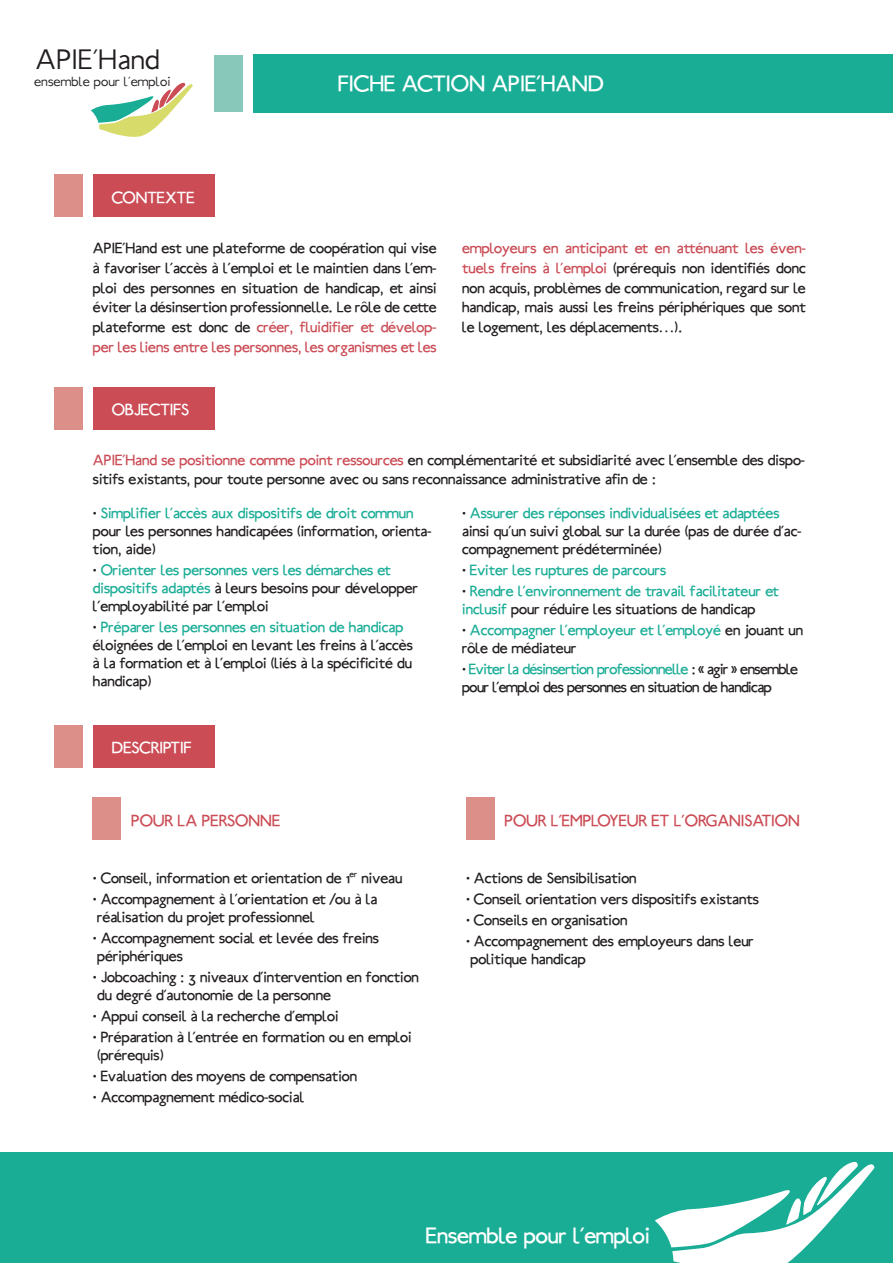
<style>
.page{position:relative;width:893px;height:1263px;background:#fff}
.page>*{position:absolute;margin:0;border:0;box-sizing:border-box;transform-origin:0 0}
.t1{font:300 31.95px "Ubahn";color:#231f20}
.t2{font:24.9px "Ubahn";color:#fff}
.t3{font:18px "Ubahn";color:#cb4c55}
.t4{font:18px "Ubahn";color:#fff}
.t5{font:16.5px/18px "Ubahn";color:#231f20}
.t6{font:16.5px/18px "Ubahn";color:#1aad96}
.t7{font:16.5px/18px "Ubahn";letter-spacing:-.03em;color:#231f20}
.t8{font:300 15.15px "Ubahn";color:#231f20}
.s1{color:#cb4c55}
.s2{color:#1aad96}
.s3{color:#231f20}
</style>
<div class="page">
<div style="left:0;top:1152px;width:893px;height:111px;background:#1aad96"></div>
<div style="left:253px;top:54px;width:640px;height:58px;background:#1aad96"></div>
<div style="left:93px;top:174px;width:121px;height:43px;background:#cb4c55"></div>
<div style="left:93px;top:387px;width:121px;height:43px;background:#cb4c55"></div>
<div style="left:93px;top:725px;width:121px;height:42px;background:#cb4c55"></div>
<svg style="left:654px;top:1161px;width:220px;height:102px"></svg>
<svg style="left:90px;top:82px;width:103px;height:55px"></svg>
<div style="left:214px;top:55px;width:28px;height:56px;background:#87c8ba"></div>
<div style="left:54px;top:174px;width:28px;height:43px;background:#dc8e89"></div>
<div style="left:54px;top:387px;width:28px;height:43px;background:#dc8e89"></div>
<div style="left:54px;top:725px;width:28px;height:42px;background:#dc8e89"></div>
<div style="left:93px;top:798px;width:28px;height:42px;background:#dc8e89"></div>
<div style="left:466px;top:798px;width:28px;height:42px;background:#dc8e89"></div>
<h1 class="t1" style="left:35px;top:45px;width:126px">APIE’Hand</h1>
<p class="t8" style="left:34px;top:75px;width:138px">ensemble pour l’emploi</p>
<p class="t4" style="left:112px;top:189px;width:84px">CONTEXTE</p>
<h2 class="t2" style="left:338px;top:71px;width:268px">FICHE ACTION APIE’HAND</h2>
<p class="t5" style="left:93px;top:239px;width:345px;line-height:19.8px;text-align:justify">APIE’Hand est une plateforme de coopération qui vise à favoriser l’accès à l’emploi et le maintien dans l’em&shy;ploi des personnes en situation de handicap, et ainsi éviter la désinsertion professionnelle. Le rôle de cette plateforme est donc de <span class="s1">créer, fluidifier et dévelop&shy;per les liens entre les personnes, les organismes et les</span></p>
<p class="t5" style="left:462px;top:239px;width:345px;line-height:19.8px;text-align:justify"><span class="s1">employeurs en anticipant et en atténuant les éven&shy;tuels freins à l’emploi</span> (prérequis non identifiés donc non acquis, problèmes de communication, regard sur le handicap, mais aussi les freins périphériques que sont le logement, les déplacements…).</p>
<p class="t4" style="left:112px;top:401px;width:79px">OBJECTIFS</p>
<p class="t5" style="left:93px;top:451px;width:714px;line-height:19.8px"><span class="s1">APIE’Hand se positionne comme point ressources</span> en complémentarité et subsidiarité avec l’ensemble des dispo&shy;sitifs existants, pour toute personne avec ou sans reconnaissance administrative afin de :</p>
<p class="t5" style="left:93px;top:505px;width:340px">• <span class="s2">Simplifier l’accès aux dispositifs de droit commun </span>pour les personnes handicapées (information, orienta&shy;tion, aide)</p>
<p class="t6" style="left:93px;top:562px;width:327px"><span class="s3">•</span> Orienter les personnes vers les démarches et dispositifs adaptés <span class="s3">à leurs besoins pour développer l’employabilité par l’emploi</span></p>
<p class="t5" style="left:93px;top:619px;width:321px">• <span class="s2">Préparer les personnes en situation de handicap </span>éloignées de l’emploi en levant les freins à l’accès à la formation et à l’emploi (liés à la spécificité du handicap)</p>
<p class="t5" style="left:462px;top:505px;width:341px">• <span class="s2">Assurer des réponses individualisées et adaptées </span>ainsi qu’un suivi global sur la durée (pas de durée d’ac&shy;compagnement prédéterminée)</p>
<p class="t6" style="left:462px;top:562px;width:205px"><span class="s3">•</span> Eviter les ruptures de parcours</p>
<p class="t6" style="left:462px;top:583px;width:318px"><span class="s3">•</span> Rendre l’environnement de travail facilitateur et inclusif <span class="s3">pour réduire les situations de handicap</span></p>
<p class="t6" style="left:462px;top:622px;width:343px"><span class="s3">•</span> Accompagner l’employeur et l’employé <span class="s3">en jouant un rôle de médiateur</span></p>
<p class="t7" style="left:462px;top:661px;width:337px">• <span class="s2">Eviter la désinsertion professionnelle</span> : « agir » ensemble pour l’emploi des personnes en situation de handicap</p>
<p class="t4" style="left:112px;top:739px;width:81px">DESCRIPTIF</p>
<p class="t3" style="left:131px;top:812px;width:150px">POUR LA PERSONNE</p>
<p class="t3" style="left:505px;top:812px;width:297px">POUR L’EMPLOYEUR ET L’ORGANISATION</p>
<p class="t5" style="left:93px;top:870px;width:311px">• Conseil, information et orientation de 1<sup>er</sup> niveau</p>
<p class="t5" style="left:93px;top:891px;width:286px">• Accompagnement à l’orientation et /ou à la réalisation du projet professionnel</p>
<p class="t5" style="left:93px;top:930px;width:287px">• Accompagnement social et levée des freins périphériques</p>
<p class="t5" style="left:93px;top:969px;width:327px">• Jobcoaching : 3 niveaux d’intervention en fonction du degré d’autonomie de la personne</p>
<p class="t5" style="left:93px;top:1008px;width:247px">• Appui conseil à la recherche d’emploi</p>
<p class="t5" style="left:93px;top:1029px;width:320px">• Préparation à l’entrée en formation ou en emploi (prérequis)</p>
<p class="t5" style="left:93px;top:1068px;width:266px">• Evaluation des moyens de compensation</p>
<p class="t5" style="left:93px;top:1089px;width:213px">• Accompagnement médico-social</p>
<p class="t5" style="left:466px;top:870px;width:172px">• Actions de Sensibilisation</p>
<p class="t5" style="left:466px;top:891px;width:294px">• Conseil orientation vers dispositifs existants</p>
<p class="t5" style="left:466px;top:912px;width:163px">• Conseils en organisation</p>
<p class="t5" style="left:466px;top:933px;width:289px">• Accompagnement des employeurs dans leur politique handicap</p>
<h2 class="t2" style="left:426px;top:1224px;width:226px">Ensemble pour l’emploi</h2>
</div>
